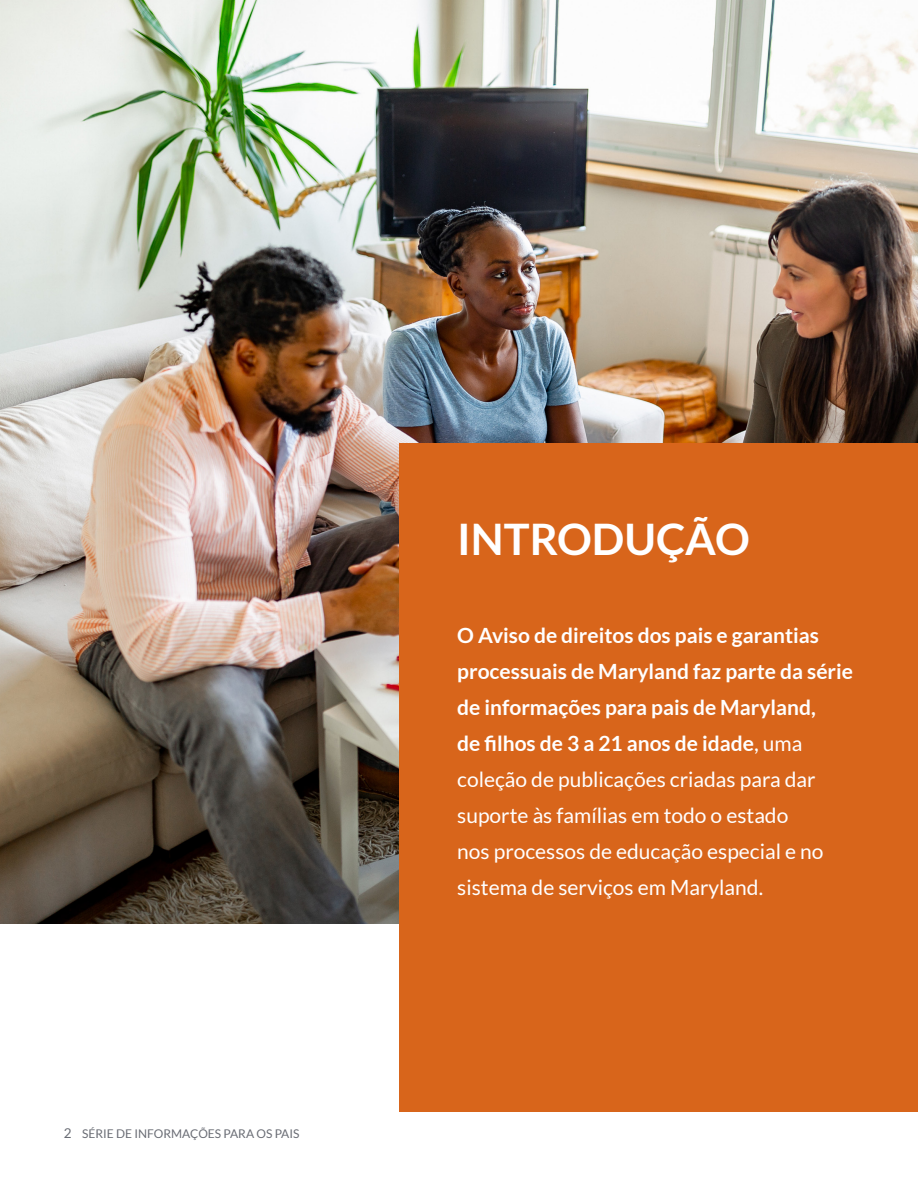
<style>
.page{position:relative;width:918px;height:1188px;background:#fff}
.page>*{position:absolute;margin:0;border:0;box-sizing:border-box;transform-origin:0 0}
.t1{font:700 43.5px "Lato";color:#fff}
.t2{font:21px/36px "Lato";color:#fff}
.t3{font:12px "Lato";color:#696c74}
.s1{font-size:13.5px}
.s2{font-weight:700}
.s3{font-weight:500}
</style>
<div class="page">
<img style="left:0;top:0;width:918px;height:923px">
<div style="left:399px;top:443px;width:519px;height:668px;background:#d8651b"></div>
<p class="t3" style="left:64px;top:1127px;width:237px"><span class="s1">2</span> SÉRIE DE INFORMAÇÕES PARA OS PAIS</p>
<p class="t1" style="left:457px;top:514px;width:294px">INTRODUÇÃO</p>
<p class="t2" style="left:457px;top:617px;width:397px"><span class="s2">O Aviso de direitos dos pais e garantias processuais de Maryland faz parte da série de informações para pais de Maryland,<br>de filhos de 3 a 21 anos de idade</span><span class="s3">,</span> uma coleção de publicações criadas para dar suporte às famílias em todo o estado<br>nos processos de educação especial e no sistema de serviços em Maryland.</p>
</div>
